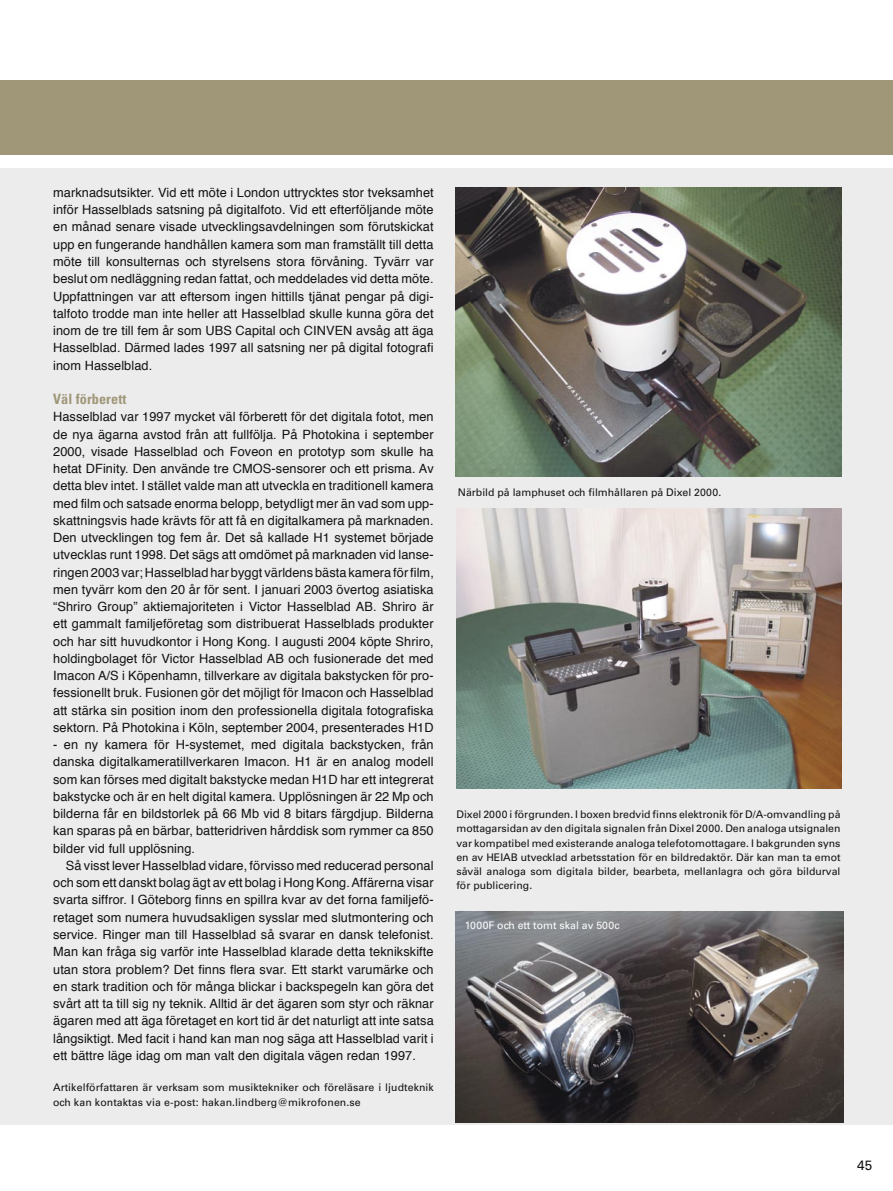
<style>
.page{position:relative;width:893px;height:1191px;background:#fff}
.page>*{position:absolute;margin:0;border:0;box-sizing:border-box;transform-origin:0 0}
.Mellanrubrik{font:700 condensed 14.25px "Univers";letter-spacing:.005em;color:#a09779}
.Branch-rubrik{font:13.5px "Univers";color:#111212}
.Bröd{font:12.75px/17.2px "Helvetica";letter-spacing:.005em;color:#111212;text-align:justify}
.Bildtext{font:10.5px/14.2px "Univers";letter-spacing:.005em;color:#111212}
.Bildtext-2{font:10.5px "Univers";color:#fff}
</style>
<div class="page">
<div style="left:0;top:168px;width:893px;height:956px;background:#ececec"></div>
<div style="left:0;top:80px;width:893px;height:75px;background:#a09779"></div>
<img style="left:455px;top:187px;width:386px;height:289px">
<img style="left:457px;top:508px;width:385px;height:281px">
<img style="left:455px;top:911px;width:388px;height:211px">
<p class="Bröd" style="left:53px;top:183px;width:382px">marknadsutsikter. Vid ett möte i London uttrycktes stor tveksamhet inför Hasselblads satsning på digitalfoto. Vid ett efterföljande möte en månad senare visade utvecklingsavdelningen som förutskickat upp en fungerande handhållen kamera som man framställt till detta möte till konsulternas och styrelsens stora förvåning. Tyvärr var beslut om nedläggning redan fattat, och meddelades vid detta möte.<br>Uppfattningen var att eftersom ingen hittills tjänat pengar på digi&shy;talfoto trodde man inte heller att Hasselblad skulle kunna göra det inom de tre till fem år som UBS Capital och CINVEN avsåg att äga Hasselblad. Därmed lades 1997 all satsning ner på digital fotografi inom Hasselblad.</p>
<p class="Mellanrubrik" style="left:53px;top:390px;width:75px">Väl förberett</p>
<p class="Bröd" style="left:53px;top:408px;width:382px">Hasselblad var 1997 mycket väl förberett för det digitala fotot, men de nya ägarna avstod från att fullfölja. På Photokina i september 2000, visade Hasselblad och Foveon en prototyp som skulle ha hetat DFinity. Den använde tre CMOS-sensorer och ett prisma. Av detta blev intet. I stället valde man att utveckla en traditionell kamera med film och satsade enorma belopp, betydligt mer än vad som upp&shy;skattningsvis hade krävts för att få en digitalkamera på marknaden.<br>Den utvecklingen tog fem år. Det så kallade H1 systemet började utvecklas runt 1998. Det sägs att omdömet på marknaden vid lanse&shy;ringen 2003 var; Hasselblad har byggt världens bästa kamera för film, men tyvärr kom den 20 år för sent. I januari 2003 övertog asiatiska “Shriro Group” aktiemajoriteten i Victor Hasselblad AB. Shriro är ett gammalt familjeföretag som distribuerat Hasselblads produkter och har sitt huvudkontor i Hong Kong. I augusti 2004 köpte Shriro, holdingbolaget för Victor Hasselblad AB och fusionerade det med Imacon A/S i Köpenhamn, tillverkare av digitala bakstycken för pro&shy;fessionellt bruk. Fusionen gör det möjligt för Imacon och Hasselblad att stärka sin position inom den professionella digitala fotografiska sektorn. På Photokina i Köln, september 2004, presenterades H1D</p>
<p class="Bröd" style="left:53px;top:735px;width:382px">- en ny kamera för H-systemet, med digitala backstycken, från danska digitalkameratillverkaren Imacon. H1 är en analog modell som kan förses med digitalt bakstycke medan H1D har ett integrerat bakstycke och är en helt digital kamera. Upplösningen är 22 Mp och bilderna får en bildstorlek på 66 Mb vid 8 bitars färgdjup. Bilderna kan sparas på en bärbar, batteridriven hårddisk som rymmer ca 850 bilder vid full upplösning.</p>
<p class="Bröd" style="left:53px;top:856px;width:382px;text-indent:13px">Så visst lever Hasselblad vidare, förvisso med reducerad personal och som ett danskt bolag ägt av ett bolag i Hong Kong. Affärerna visar svarta siffror. I Göteborg finns en spillra kvar av det forna familjefö&shy;retaget som numera huvudsakligen sysslar med slutmontering och service. Ringer man till Hasselblad så svarar en dansk telefonist.<br>Man kan fråga sig varför inte Hasselblad klarade detta teknikskifte utan stora problem? Det finns flera svar. Ett starkt varumärke och en stark tradition och för många blickar i backspegeln kan göra det svårt att ta till sig ny teknik. Alltid är det ägaren som styr och räknar ägaren med att äga företaget en kort tid är det naturligt att inte satsa långsiktigt. Med facit i hand kan man nog säga att Hasselblad varit i ett bättre läge idag om man valt den digitala vägen redan 1997.</p>
<p class="Bildtext" style="left:53px;top:1080px;width:382px">Artikelförfattaren är verksam som musiktekniker och föreläsare i ljudteknik och kan kontaktas via e-post: hakan.lindberg@mikrofonen.se</p>
<p class="Bildtext" style="left:458px;top:485px;width:265px">Närbild på lamphuset och filmhållaren på Dixel 2000.</p>
<p class="Bildtext" style="left:456px;top:807px;width:386px;text-align:justify">Dixel 2000 i förgrunden. I boxen bredvid finns elektronik för D/A-omvandling på mottagarsidan av den digitala signalen från Dixel 2000. Den analoga utsignalen var kompatibel med existerande analoga telefotomottagare. I bakgrunden syns en av HEIAB utvecklad arbetsstation för en bildredaktör. Där kan man ta emot såväl analoga som digitala bilder, bearbeta, mellanlagra och göra bildurval för publicering.</p>
<p class="Bildtext-2" style="left:465px;top:919px;width:156px">1000F och ett tomt skal av 500c</p>
<p class="Branch-rubrik" style="left:857px;top:1156px;width:17px">45</p>
</div>
